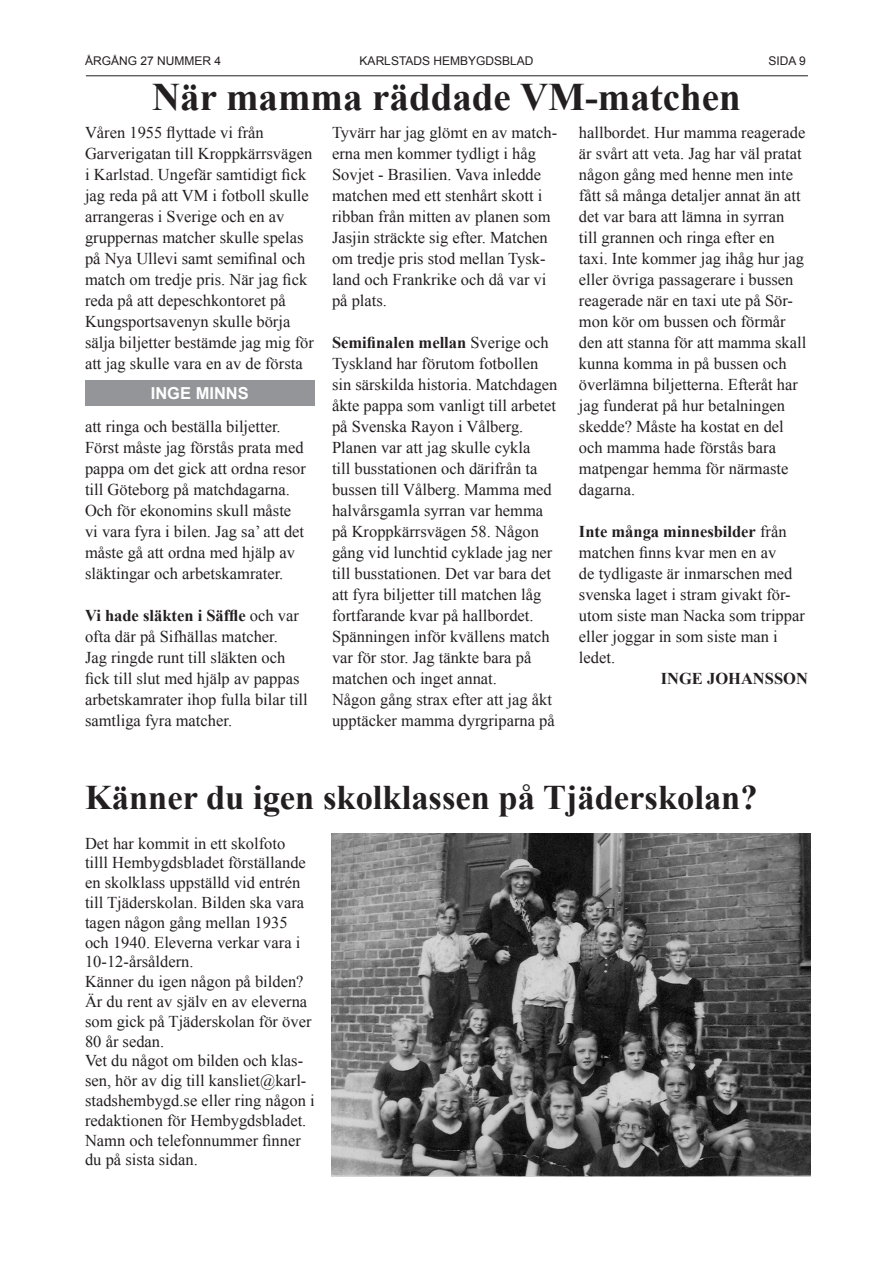
<style>
.page{position:relative;width:893px;height:1263px;background:#fff}
.page>*{position:absolute;margin:0;border:0;box-sizing:border-box;transform-origin:0 0}
.Rubrik_1{font:700 39px "Times New Roman";color:#231f20}
.Brödtext{font:700 34.5px "Times New Roman";color:#231f20}
.Brödtext-2{font:16.5px/21px "Times New Roman";color:#231f20}
.Brödtext-3{font:700 16.5px "Times New Roman";color:#231f20}
.Brödtext-4{font:700 16.5px "Arial";color:#fff}
.Bildtext{font:12px "Arial";color:#231f20}
.s1{font-weight:700}
</style>
<div class="page">
<hr style="left:86px;top:76px;width:722px;height:1px;background:#231f20">
<div style="left:85px;top:380px;width:230px;height:25px;background:#939598"></div>
<img style="left:332px;top:834px;width:478px;height:343px">
<p class="Bildtext" style="left:85px;top:52px;width:138px">ÅRGÅNG 27 NUMMER 4</p>
<p class="Bildtext" style="left:360px;top:52px;width:175px">KARLSTADS HEMBYGDSBLAD</p>
<p class="Bildtext" style="left:768px;top:52px;width:39px">SIDA 9</p>
<p class="Rubrik_1" style="left:152px;top:70px;width:590px">När mamma räddade VM-matchen</p>
<p class="Brödtext-2" style="left:85px;top:122px;width:230px">Våren 1955 flyttade vi från<br>Garverigatan till Kroppkärrsvägen i Karlstad. Ungefär samtidigt fick jag reda på att VM i fotboll skulle arrangeras i Sverige och en av gruppernas matcher skulle spelas på Nya Ullevi samt semifinal och match om tredje pris. När jag fick reda på att depeschkontoret på<br>Kungsportsavenyn skulle börja sälja biljetter bestämde jag mig för att jag skulle vara en av de första</p>
<p class="Brödtext-2" style="left:332px;top:122px;width:227px">Tyvärr har jag glömt en av match&shy;erna men kommer tydligt i håg<br>Sovjet - Brasilien. Vava inledde matchen med ett stenhårt skott i ribban från mitten av planen som<br>Jasjin sträckte sig efter. Matchen om tredje pris stod mellan Tysk&shy;land och Frankrike och då var vi på plats.</p>
<p class="Brödtext-2" style="left:332px;top:332px;width:227px"><span class="s1">Semifinalen mellan</span> Sverige och<br>Tyskland har förutom fotbollen sin särskilda historia. Matchdagen åkte pappa som vanligt till arbetet på Svenska Rayon i Vålberg.<br>Planen var att jag skulle cykla<br>till busstationen och därifrån ta bussen till Vålberg. Mamma med halvårsgamla syrran var hemma på Kroppkärrsvägen 58. Någon gång vid lunchtid cyklade jag ner till busstationen. Det var bara det att fyra biljetter till matchen låg fortfarande kvar på hallbordet.<br>Spänningen inför kvällens match var för stor. Jag tänkte bara på matchen och inget annat.</p>
<p class="Brödtext-2" style="left:332px;top:689px;width:224px">Någon gång strax efter att jag åkt upptäcker mamma dyrgriparna på</p>
<p class="Brödtext-2" style="left:579px;top:122px;width:229px">hallbordet. Hur mamma reagerade är svårt att veta. Jag har väl pratat någon gång med henne men inte fått så många detaljer annat än att det var bara att lämna in syrran till grannen och ringa efter en taxi. Inte kommer jag ihåg hur jag eller övriga passagerare i bussen reagerade när en taxi ute på Sör&shy;mon kör om bussen och förmår den att stanna för att mamma skall kunna komma in på bussen och överlämna biljetterna. Efteråt har jag funderat på hur betalningen skedde? Måste ha kostat en del och mamma hade förstås bara matpengar hemma för närmaste dagarna.</p>
<p class="Brödtext-2" style="left:579px;top:521px;width:227px"><span class="s1">Inte många minnesbilder</span> från matchen finns kvar men en av<br>de tydligaste är inmarschen med svenska laget i stram givakt för&shy;utom siste man Nacka som trippar eller joggar in som siste man i ledet.</p>
<p class="Brödtext-3" style="left:661px;top:667px;width:149px">INGE JOHANSSON</p>
<p class="Brödtext-4" style="left:151px;top:382px;width:100px">INGE MINNS</p>
<p class="Brödtext-2" style="left:85px;top:416px;width:222px">att ringa och beställa biljetter.<br>Först måste jag förstås prata med pappa om det gick att ordna resor till Göteborg på matchdagarna.<br>Och för ekonomins skull måste vi vara fyra i bilen. Jag sa’ att det måste gå att ordna med hjälp av släktingar och arbetskamrater.</p>
<p class="Brödtext-2" style="left:85px;top:605px;width:224px"><span class="s1">Vi hade släkten i Säffle</span> och var ofta där på Sifhällas matcher.<br>Jag ringde runt till släkten och fick till slut med hjälp av pappas arbetskamrater ihop fulla bilar till samtliga fyra matcher.</p>
<p class="Brödtext" style="left:85px;top:774px;width:674px">Känner du igen skolklassen på Tjäderskolan?</p>
<p class="Brödtext-2" style="left:85px;top:833px;width:222px;line-height:19.8px">Det har kommit in ett skolfoto tilll Hembygdsbladet förställande en skolklass uppställd vid entrén till Tjäderskolan. Bilden ska vara tagen någon gång mellan 1935 och 1940. Eleverna verkar vara i<br>10-12-årsåldern.</p>
<p class="Brödtext-2" style="left:85px;top:971px;width:228px;line-height:19.8px">Känner du igen någon på bilden?<br>Är du rent av själv en av eleverna som gick på Tjäderskolan för över<br>80 år sedan.</p>
<p class="Brödtext-2" style="left:85px;top:1051px;width:231px;line-height:19.8px">Vet du något om bilden och klas&shy;sen, hör av dig till kansliet@karl&shy;stadshembygd.se eller ring någon i redaktionen för Hembygdsbladet.<br>Namn och telefonnummer finner du på sista sidan.</p>
</div>
